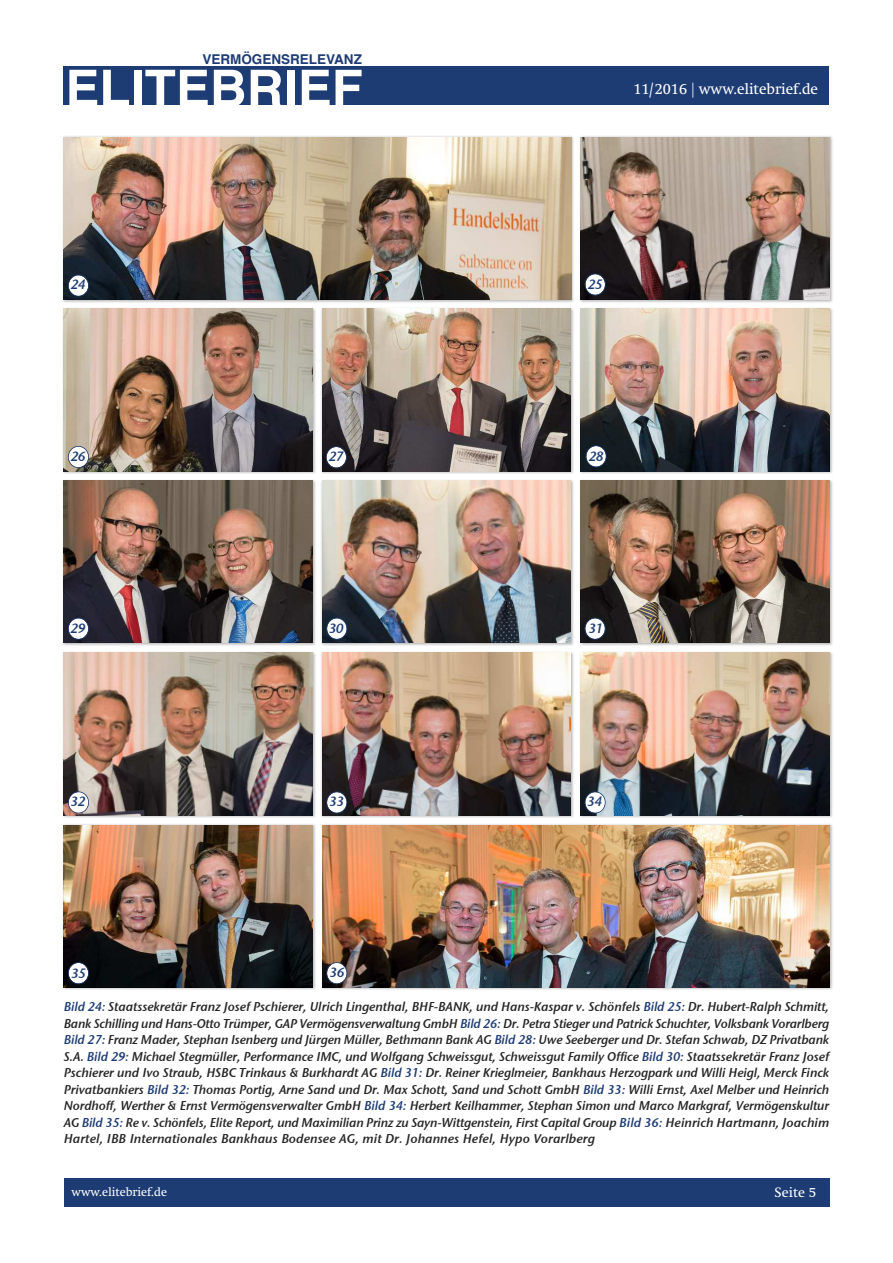
<style>
.page{position:relative;width:893px;height:1263px;background:#fff}
.page>*{position:absolute;margin:0;border:0;box-sizing:border-box;transform-origin:0 0}
.t1{font:700 51px "Helvetica";color:#fff}
.t2{font:15px "Swift";color:#fff}
.t3{font:13.5px "Stone Sans Sem ITCTT Semi Ita";letter-spacing:-.05em;color:#1e3c74}
.t4{font:700 13.5px "Helvetica";color:#1e3c74}
.t5{font:13.5px "Swift";color:#fff}
.t6{font:12.75px/16.5px "Stone Sans Sem ITCTT Semi Ita";letter-spacing:.005em;color:#272627;text-align:justify}
.t7{font:12px "Swift";color:#fff}
.s1{color:#1e3c74}
</style>
<div class="page">
<div style="left:64px;top:1178px;width:765px;height:29px;background:#1e3c74"></div>
<div style="left:64px;top:66px;width:765px;height:38px;background:#1e3c74"></div>
<img style="left:63px;top:136px;width:511px;height:167px">
<img style="left:64px;top:137px;width:507px;height:163px">
<div style="left:69px;top:275px;width:19px;height:21px;background:#fff;border-radius:50%"></div>
<div style="left:68px;top:275px;width:21px;height:22px;border:2px solid #1e3c74;border-radius:50%"></div>
<img style="left:63px;top:480px;width:253px;height:166px">
<img style="left:64px;top:481px;width:248px;height:162px">
<img style="left:321px;top:480px;width:253px;height:166px">
<img style="left:322px;top:481px;width:249px;height:162px">
<img style="left:580px;top:480px;width:253px;height:166px">
<img style="left:581px;top:481px;width:248px;height:162px">
<img style="left:63px;top:308px;width:253px;height:166px">
<img style="left:64px;top:309px;width:248px;height:162px">
<img style="left:321px;top:308px;width:253px;height:166px">
<img style="left:322px;top:309px;width:249px;height:162px">
<img style="left:580px;top:308px;width:253px;height:166px">
<img style="left:581px;top:309px;width:248px;height:162px">
<div style="left:69px;top:447px;width:19px;height:20px;background:#fff;border-radius:50%"></div>
<div style="left:68px;top:446px;width:21px;height:22px;border:2px solid #1e3c74;border-radius:50%"></div>
<div style="left:327px;top:447px;width:19px;height:21px;background:#fff;border-radius:50%"></div>
<div style="left:326px;top:446px;width:21px;height:22px;border:2px solid #1e3c74;border-radius:50%"></div>
<div style="left:586px;top:446px;width:20px;height:21px;background:#fff;border-radius:50%"></div>
<div style="left:586px;top:445px;width:21px;height:22px;border:2px solid #1e3c74;border-radius:50%"></div>
<div style="left:69px;top:618px;width:19px;height:21px;background:#fff;border-radius:50%"></div>
<div style="left:68px;top:618px;width:21px;height:22px;border:2px solid #1e3c74;border-radius:50%"></div>
<div style="left:327px;top:618px;width:20px;height:21px;background:#fff;border-radius:50%"></div>
<div style="left:326px;top:618px;width:21px;height:22px;border:2px solid #1e3c74;border-radius:50%"></div>
<div style="left:585px;top:618px;width:20px;height:21px;background:#fff;border-radius:50%"></div>
<div style="left:585px;top:618px;width:21px;height:22px;border:2px solid #1e3c74;border-radius:50%"></div>
<img style="left:63px;top:652px;width:253px;height:166px">
<img style="left:64px;top:653px;width:248px;height:162px">
<img style="left:321px;top:652px;width:253px;height:166px">
<img style="left:322px;top:653px;width:249px;height:162px">
<img style="left:580px;top:652px;width:253px;height:166px">
<img style="left:581px;top:653px;width:248px;height:162px">
<div style="left:69px;top:792px;width:19px;height:21px;background:#fff;border-radius:50%"></div>
<div style="left:68px;top:791px;width:21px;height:22px;border:2px solid #1e3c74;border-radius:50%"></div>
<div style="left:327px;top:792px;width:20px;height:21px;background:#fff;border-radius:50%"></div>
<div style="left:326px;top:791px;width:21px;height:22px;border:2px solid #1e3c74;border-radius:50%"></div>
<div style="left:585px;top:792px;width:20px;height:21px;background:#fff;border-radius:50%"></div>
<div style="left:585px;top:791px;width:21px;height:22px;border:2px solid #1e3c74;border-radius:50%"></div>
<img style="left:63px;top:824px;width:253px;height:166px">
<img style="left:64px;top:825px;width:248px;height:162px">
<img style="left:322px;top:824px;width:511px;height:166px">
<img style="left:322px;top:825px;width:507px;height:162px">
<div style="left:69px;top:963px;width:19px;height:20px;background:#fff;border-radius:50%"></div>
<div style="left:68px;top:962px;width:21px;height:22px;border:2px solid #1e3c74;border-radius:50%"></div>
<div style="left:327px;top:963px;width:20px;height:20px;background:#fff;border-radius:50%"></div>
<div style="left:326px;top:962px;width:21px;height:22px;border:2px solid #1e3c74;border-radius:50%"></div>
<img style="left:580px;top:136px;width:253px;height:167px">
<img style="left:581px;top:137px;width:248px;height:163px">
<div style="left:585px;top:274px;width:20px;height:21px;background:#fff;border-radius:50%"></div>
<div style="left:585px;top:273px;width:21px;height:23px;border:2px solid #1e3c74;border-radius:50%"></div>
<p class="t4" style="left:202px;top:54px;width:161px">VERMÖGENSRELEVANZ</p>
<h1 class="t1" style="left:65px;top:67px;width:299px">ELITEBRIEF</h1>
<p class="t2" style="left:633px;top:83px;width:186px">11/2016 | www.elitebrief.de</p>
<p class="t3" style="left:71px;top:276px;width:16px">24</p>
<p class="t3" style="left:588px;top:276px;width:16px">25</p>
<p class="t3" style="left:71px;top:448px;width:16px">26</p>
<p class="t3" style="left:329px;top:448px;width:16px">27</p>
<p class="t3" style="left:589px;top:448px;width:16px">28</p>
<p class="t3" style="left:71px;top:620px;width:16px">29</p>
<p class="t3" style="left:329px;top:620px;width:16px">30</p>
<p class="t3" style="left:588px;top:620px;width:16px">31</p>
<p class="t3" style="left:71px;top:793px;width:16px">32</p>
<p class="t3" style="left:329px;top:793px;width:16px">33</p>
<p class="t3" style="left:587px;top:794px;width:16px">34</p>
<p class="t3" style="left:71px;top:965px;width:16px">35</p>
<p class="t3" style="left:330px;top:964px;width:16px">36</p>
<p class="t6" style="left:64px;top:999px;width:767px"><span class="s1">Bild 24:</span> Staatssekretär Franz Josef Pschierer, Ulrich Lingenthal, BHF-BANK, und Hans-Kaspar v. Schönfels <span class="s1">Bild 25:</span> Dr. Hubert-Ralph Schmitt, Bank Schilling und Hans-Otto Trümper, GAP Vermögensverwaltung GmbH <span class="s1">Bild 26:</span> Dr. Petra Stieger und Patrick Schuchter, Volksbank Vorarlberg <span class="s1">Bild 27:</span> Franz Mader, Stephan Isenberg und Jürgen Müller, Bethmann Bank AG <span class="s1">Bild 28:</span> Uwe Seeberger und Dr. Stefan Schwab, DZ Privatbank S.A. <span class="s1">Bild 29:</span> Michael Stegmüller, Performance IMC, und Wolfgang Schweissgut, Schweissgut Family Office <span class="s1">Bild 30:</span> Staatssekretär Franz Josef Pschierer und Ivo Straub, HSBC Trinkaus &amp; Burkhardt AG <span class="s1">Bild 31:</span> Dr. Reiner Krieglmeier, Bankhaus Herzogpark und Willi Heigl, Merck Finck Privatbankiers <span class="s1">Bild 32:</span> Thomas Portig, Arne Sand und Dr. Max Schott, Sand und Schott GmbH <span class="s1">Bild 33:</span> Willi Ernst, Axel Melber und Heinrich Nordhoff, Werther &amp; Ernst Vermögensverwalter GmbH <span class="s1">Bild 34:</span> Herbert Keilhammer, Stephan Simon und Marco Markgraf, Vermögenskultur AG <span class="s1">Bild 35:</span> Re v. Schönfels, Elite Report, und Maximilian Prinz zu Sayn-Wittgenstein, First Capital Group <span class="s1">Bild 36:</span> Heinrich Hartmann, Joachim Hartel, IBB Internationales Bankhaus Bodensee AG, mit Dr. Johannes Hefel, Hypo Vorarlberg</p>
<p class="t7" style="left:72px;top:1187px;width:97px">www.elitebrief.de</p>
<p class="t5" style="left:775px;top:1187px;width:43px">Seite 5</p>
</div>
